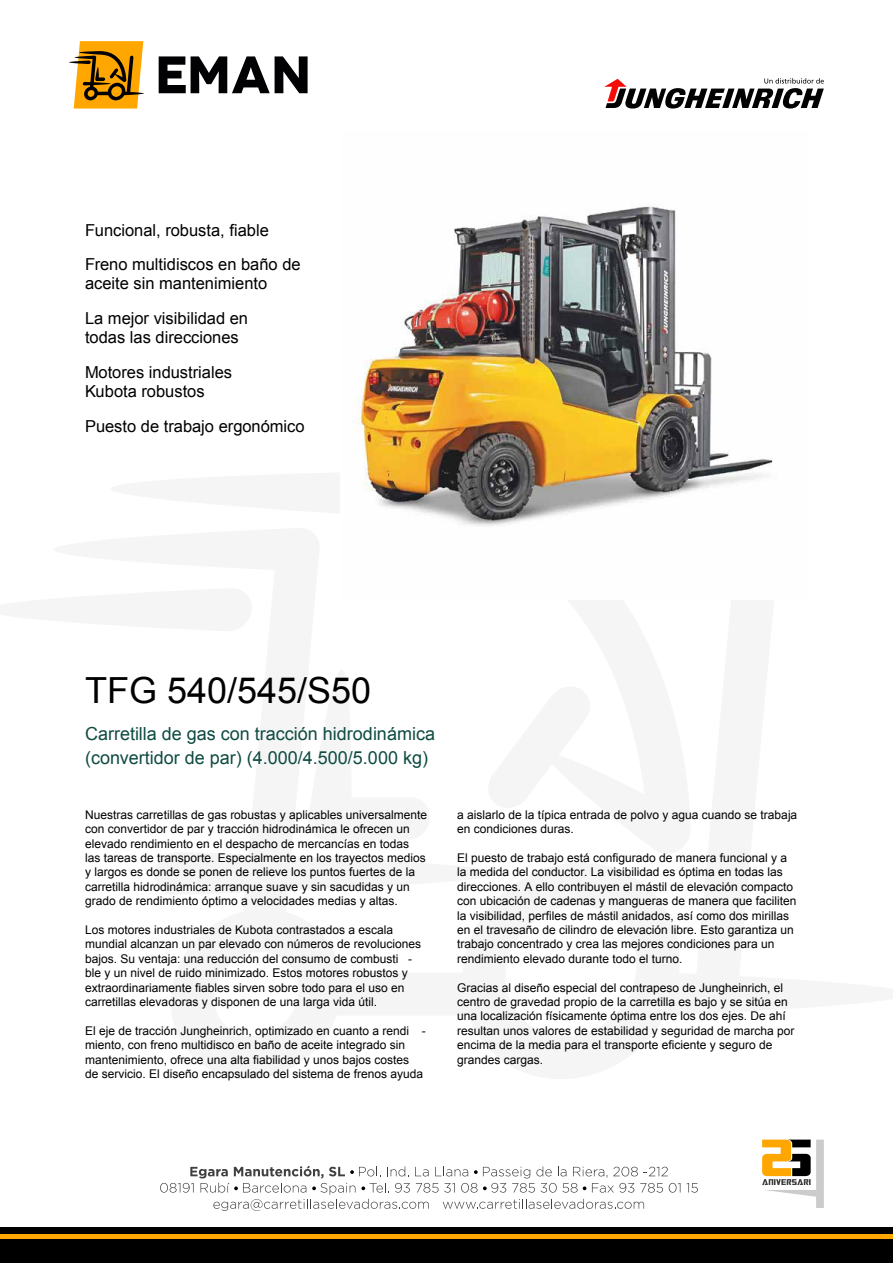
<style>
.page{position:relative;width:893px;height:1263px;background:#fff}
.page>*{position:absolute;margin:0;border:0;box-sizing:border-box;transform-origin:0 0}
.t1{font:36px "Arial";color:#000}
.t2{font:18px/24px "Arial";color:#0e4b41}
.t3{font:16.5px/34.3px "Arial";color:#000}
.t4{font:12px/14.4px "Arial";color:#000}
</style>
<div class="page">
<div style="left:0;top:1227px;width:893px;height:36px;background:#000"></div>
<div style="left:0;top:1234px;width:893px;height:5px;background:#ffa600"></div>
<svg style="left:159px;top:56px;width:149px;height:37px"></svg>
<hr style="left:69px;top:61px;width:22px;height:3px;background:#010103;border-radius:2px">
<svg style="left:74px;top:41px;width:70px;height:68px;background:#c88b19"></svg>
<svg style="left:604px;top:78px;width:220px;height:31px"></svg>
<svg style="left:686px;top:1183px;width:12px;height:10px"></svg>
<svg style="left:160px;top:1166px;width:520px;height:45px"></svg>
<svg style="left:762px;top:1139px;width:62px;height:69px"></svg>
<img style="left:352px;top:206px;width:421px;height:320px">
<h3 class="t3" style="left:85px;top:213px;width:217px">Funcional, robusta, fiable<br>Freno multidiscos en baño de</h3>
<h3 class="t3" style="left:85px;top:267px;width:184px">aceite sin mantenimiento<br>La mejor visibilidad en</h3>
<h3 class="t3" style="left:85px;top:321px;width:155px">todas las direcciones<br>Motores industriales</h3>
<h3 class="t3" style="left:85px;top:374px;width:221px">Kubota robustos<br>Puesto de trabajo ergonómico</h3>
<h1 class="t1" style="left:85px;top:667px;width:288px">TFG 540/545/S50</h1>
<h2 class="t2" style="left:85px;top:722px;width:351px">Carretilla de gas con tracción hidrodinámica (convertidor de par) (4.000/4.500/5.000 kg)</h2>
<p class="t4" style="left:85px;top:807px;width:343px">Nuestras carretillas de gas robustas y aplicables universalmente con convertidor de par y tracción hidrodinámica le ofrecen un elevado rendimiento en el despacho de mercancías en todas las tareas de transporte. Especialmente en los trayectos medios y largos es donde se ponen de relieve los puntos fuertes de la carretilla hidrodinámica: arranque suave y sin sacudidas y un grado de rendimiento óptimo a velocidades medias y altas.</p>
<p class="t4" style="left:85px;top:923px;width:338px">Los motores industriales de Kubota contrastados a escala mundial alcanzan un par elevado con números de revoluciones bajos. Su ventaja: una reducción del consumo de combusti - ble y un nivel de ruido minimizado. Estos motores robustos y extraordinariamente fiables sirven sobre todo para el uso en carretillas elevadoras y disponen de una larga vida útil.</p>
<p class="t4" style="left:85px;top:1023px;width:342px">El eje de tracción Jungheinrich, optimizado en cuanto a rendi - miento, con freno multidisco en baño de aceite integrado sin mantenimiento, ofrece una alta fiabilidad y unos bajos costes<br>de servicio. El diseño encapsulado del sistema de frenos ayuda</p>
<p class="t4" style="left:457px;top:807px;width:342px">a aislarlo de la típica entrada de polvo y agua cuando se trabaja en condiciones duras.</p>
<p class="t4" style="left:457px;top:851px;width:341px">El puesto de trabajo está configurado de manera funcional y a la medida del conductor. La visibilidad es óptima en todas las direcciones. A ello contribuyen el mástil de elevación compacto con ubicación de cadenas y mangueras de manera que faciliten la visibilidad, perfiles de mástil anidados, así como dos mirillas en el travesaño de cilindro de elevación libre. Esto garantiza un trabajo concentrado y crea las mejores condiciones para un rendimiento elevado durante todo el turno.</p>
<p class="t4" style="left:457px;top:980px;width:339px">Gracias al diseño especial del contrapeso de Jungheinrich, el centro de gravedad propio de la carretilla es bajo y se sitúa en una localización físicamente óptima entre los dos ejes. De ahí resultan unos valores de estabilidad y seguridad de marcha por encima de la media para el transporte eficiente y seguro de grandes cargas.</p>
</div>
